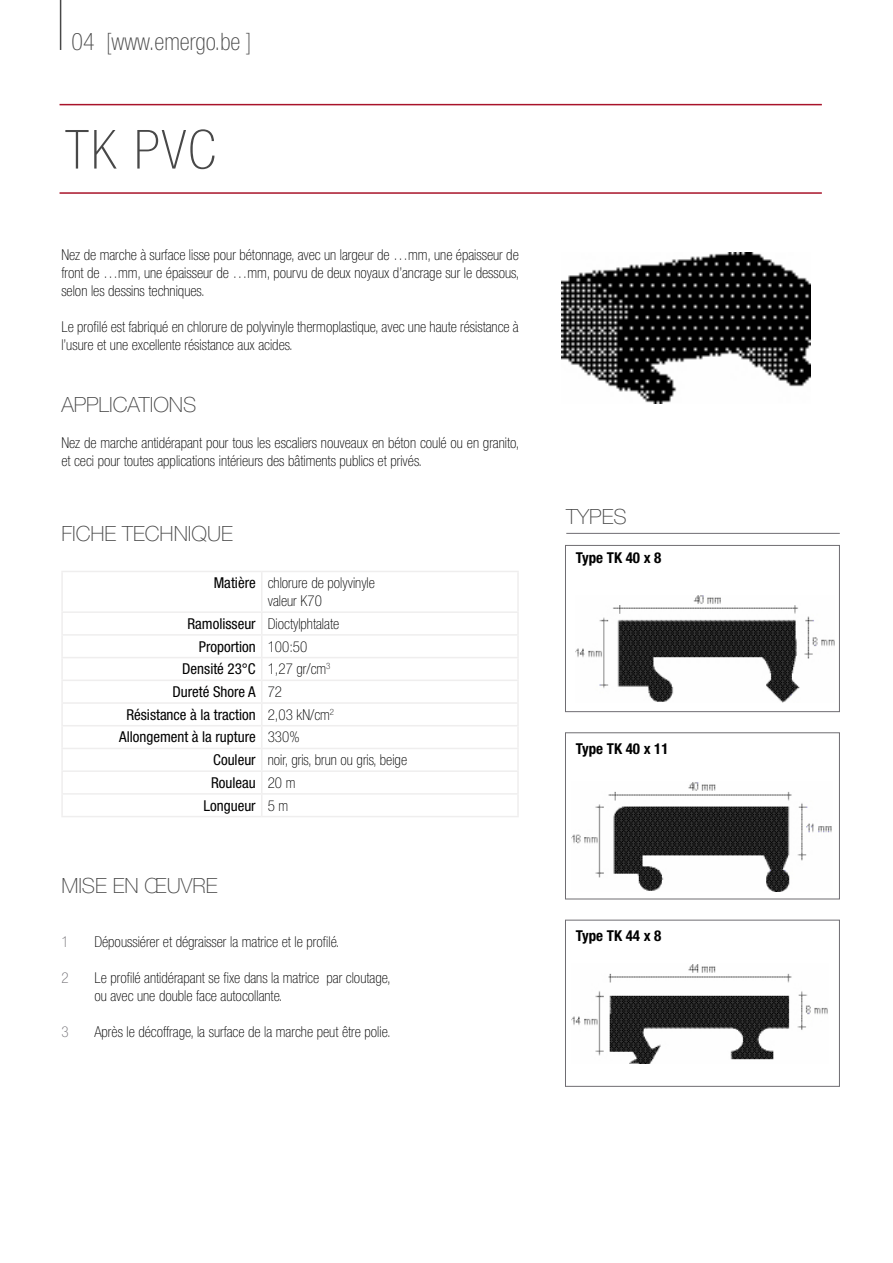
<style>
.page{position:relative;width:893px;height:1263px;background:#fff}
.page>*{position:absolute;margin:0;border:0;box-sizing:border-box;transform-origin:0 0}
.t1{font:100 condensed 54px "Helvetica Neue LT Std";color:#484848}
.t2{font:100 condensed 24px "Helvetica Neue LT Std";color:#484848}
.t3{font:100 21px "Helvetica Neue LT Std";color:#484848}
.t4{font:100 condensed 15px/18px "Helvetica Neue LT Std";color:#000}
.t5{font:condensed 15px "Helvetica Neue LT Std";color:#000}
.t6{font:700 condensed 15px "Helvetica Neue LT Std";color:#000}
.t7{font:100 condensed 15px "Helvetica Neue LT Std";color:#6f6d72}
.s1{font-weight:400}
.s2{font-weight:100}
</style>
<div class="page">
<img style="left:562px;top:253px;width:249px;height:150px">
<hr style="left:566px;top:533px;width:274px;height:1px;background:#6f6d72">
<img style="left:576px;top:596px;width:258px;height:106px">
<img style="left:572px;top:782px;width:260px;height:109px">
<img style="left:572px;top:964px;width:256px;height:99px">
<hr style="left:61px;top:571px;width:201px;height:1px;background:#efeeee">
<hr style="left:61px;top:572px;width:2px;height:39px;background:#efeeee">
<hr style="left:262px;top:571px;width:257px;height:1px;background:#efeeee">
<hr style="left:261px;top:572px;width:1px;height:39px;background:#efeeee">
<hr style="left:517px;top:572px;width:2px;height:39px;background:#efeeee">
<hr style="left:61px;top:611px;width:201px;height:2px;background:#efeeee">
<hr style="left:61px;top:613px;width:2px;height:21px;background:#efeeee">
<hr style="left:262px;top:611px;width:257px;height:2px;background:#efeeee">
<hr style="left:517px;top:613px;width:2px;height:21px;background:#efeeee">
<hr style="left:61px;top:634px;width:201px;height:2px;background:#efeeee">
<hr style="left:61px;top:636px;width:2px;height:21px;background:#efeeee">
<hr style="left:262px;top:634px;width:257px;height:2px;background:#efeeee">
<hr style="left:517px;top:636px;width:2px;height:21px;background:#efeeee">
<hr style="left:61px;top:657px;width:201px;height:1px;background:#efeeee">
<hr style="left:61px;top:658px;width:2px;height:21px;background:#efeeee">
<hr style="left:262px;top:657px;width:257px;height:1px;background:#efeeee">
<hr style="left:517px;top:658px;width:2px;height:21px;background:#efeeee">
<hr style="left:61px;top:679px;width:201px;height:2px;background:#efeeee">
<hr style="left:61px;top:681px;width:2px;height:21px;background:#efeeee">
<hr style="left:262px;top:679px;width:257px;height:2px;background:#efeeee">
<hr style="left:517px;top:681px;width:2px;height:21px;background:#efeeee">
<hr style="left:61px;top:702px;width:201px;height:2px;background:#efeeee">
<hr style="left:61px;top:704px;width:2px;height:21px;background:#efeeee">
<hr style="left:262px;top:702px;width:257px;height:2px;background:#efeeee">
<hr style="left:517px;top:704px;width:2px;height:21px;background:#efeeee">
<hr style="left:61px;top:725px;width:201px;height:1px;background:#efeeee">
<hr style="left:61px;top:726px;width:2px;height:22px;background:#efeeee">
<hr style="left:262px;top:725px;width:257px;height:1px;background:#efeeee">
<hr style="left:517px;top:726px;width:2px;height:22px;background:#efeeee">
<hr style="left:61px;top:748px;width:201px;height:1px;background:#efeeee">
<hr style="left:61px;top:749px;width:2px;height:21px;background:#efeeee">
<hr style="left:262px;top:748px;width:257px;height:1px;background:#efeeee">
<hr style="left:517px;top:749px;width:2px;height:21px;background:#efeeee">
<hr style="left:61px;top:770px;width:201px;height:2px;background:#efeeee">
<hr style="left:61px;top:772px;width:2px;height:21px;background:#efeeee">
<hr style="left:262px;top:770px;width:257px;height:2px;background:#efeeee">
<hr style="left:517px;top:772px;width:2px;height:21px;background:#efeeee">
<hr style="left:61px;top:793px;width:201px;height:2px;background:#efeeee">
<hr style="left:61px;top:795px;width:2px;height:21px;background:#efeeee">
<hr style="left:262px;top:793px;width:257px;height:2px;background:#efeeee">
<svg style="left:261px;top:613px;width:1px;height:203px"></svg>
<hr style="left:517px;top:795px;width:2px;height:21px;background:#efeeee">
<hr style="left:61px;top:816px;width:201px;height:1px;background:#efeeee">
<hr style="left:262px;top:816px;width:257px;height:1px;background:#efeeee">
<div style="left:565px;top:545px;width:275px;height:167px;border:1px solid #6f6d72"></div>
<div style="left:565px;top:732px;width:275px;height:167px;border:1px solid #6f6d72"></div>
<div style="left:565px;top:920px;width:275px;height:167px;border:1px solid #6f6d72"></div>
<hr style="left:60px;top:104px;width:762px;height:1px;background:#a9132a">
<hr style="left:60px;top:192px;width:762px;height:2px;background:#a9132a">
<hr style="left:60px;top:0;width:1px;height:50px;background:#484848">
<h2 class="t2" style="left:72px;top:28px;width:181px">04 [www.emergo.be ]</h2>
<h1 class="t1" style="left:65px;top:119px;width:152px">TK PVC</h1>
<p class="t4" style="left:61px;top:246px;width:459px;text-align:justify">Nez de marche à surface lisse pour bétonnage, avec un largeur de …mm, une épaisseur de front de …mm, une épaisseur de …mm, pourvu de deux noyaux d’ancrage sur le dessous, selon les dessins techniques.</p>
<p class="t4" style="left:61px;top:318px;width:459px">Le profilé est fabriqué en chlorure de polyvinyle thermoplastique, avec une haute résistance à l’usure et une excellente résistance aux acides.</p>
<h3 class="t3" style="left:61px;top:392px;width:137px">APPLICATIONS</h3>
<p class="t4" style="left:61px;top:433px;width:459px">Nez de marche antidérapant pour tous les escaliers nouveaux en béton coulé ou en granito, et ceci pour toutes applications intérieurs des bâtiments publics et privés.</p>
<h3 class="t3" style="left:61px;top:522px;width:173px">FICHE TECHNIQUE</h3>
<p class="t4" style="left:214px;top:574px;width:163px;text-align:center"><span class="s1">Matière</span> chlorure de polyvinyle valeur K70</p>
<p class="t4" style="left:187px;top:614px;width:153px"><span class="s1">Ramolisseur</span> Dioctylphtalate</p>
<p class="t5" style="left:199px;top:638px;width:110px">Proportion <span class="s2">100:50</span></p>
<p class="t5" style="left:182px;top:660px;width:150px">Densité 23°C <span class="s2">1,27 gr/cm</span><sup>3</sup></p>
<p class="t5" style="left:172px;top:683px;width:111px">Dureté Shore A <span class="s2">72</span></p>
<p class="t5" style="left:126px;top:706px;width:209px">Résistance à la traction <span class="s2">2,03 kN/cm</span><sup>2</sup></p>
<p class="t5" style="left:119px;top:728px;width:182px">Allongement à la rupture <span class="s2">330%</span></p>
<p class="t4" style="left:213px;top:751px;width:195px"><span class="s1">Couleur</span> noir, gris, brun ou gris, beige</p>
<p class="t5" style="left:211px;top:774px;width:86px">Rouleau <span class="s2">20 m</span></p>
<p class="t5" style="left:204px;top:797px;width:86px">Longueur <span class="s2">5 m</span></p>
<h3 class="t3" style="left:61px;top:873px;width:158px">MISE EN ŒUVRE</h3>
<p class="t7" style="left:61px;top:933px;width:9px">1</p>
<p class="t4" style="left:94px;top:932px;width:247px">Dépoussiérer et dégraisser la matrice et le profilé.</p>
<p class="t7" style="left:61px;top:969px;width:9px">2</p>
<p class="t4" style="left:94px;top:968px;width:298px">Le profilé antidérapant se fixe dans la matrice par cloutage, ou avec une double face autocollante.</p>
<p class="t7" style="left:61px;top:1023px;width:9px">3</p>
<p class="t4" style="left:94px;top:1022px;width:298px">Après le décoffrage, la surface de la marche peut être polie.</p>
<h3 class="t3" style="left:566px;top:505px;width:62px">TYPES</h3>
<p class="t6" style="left:576px;top:548px;width:87px">Type TK 40 x 8</p>
<p class="t6" style="left:576px;top:740px;width:94px">Type TK 40 x 11</p>
<p class="t6" style="left:576px;top:927px;width:87px">Type TK 44 x 8</p>
</div>
